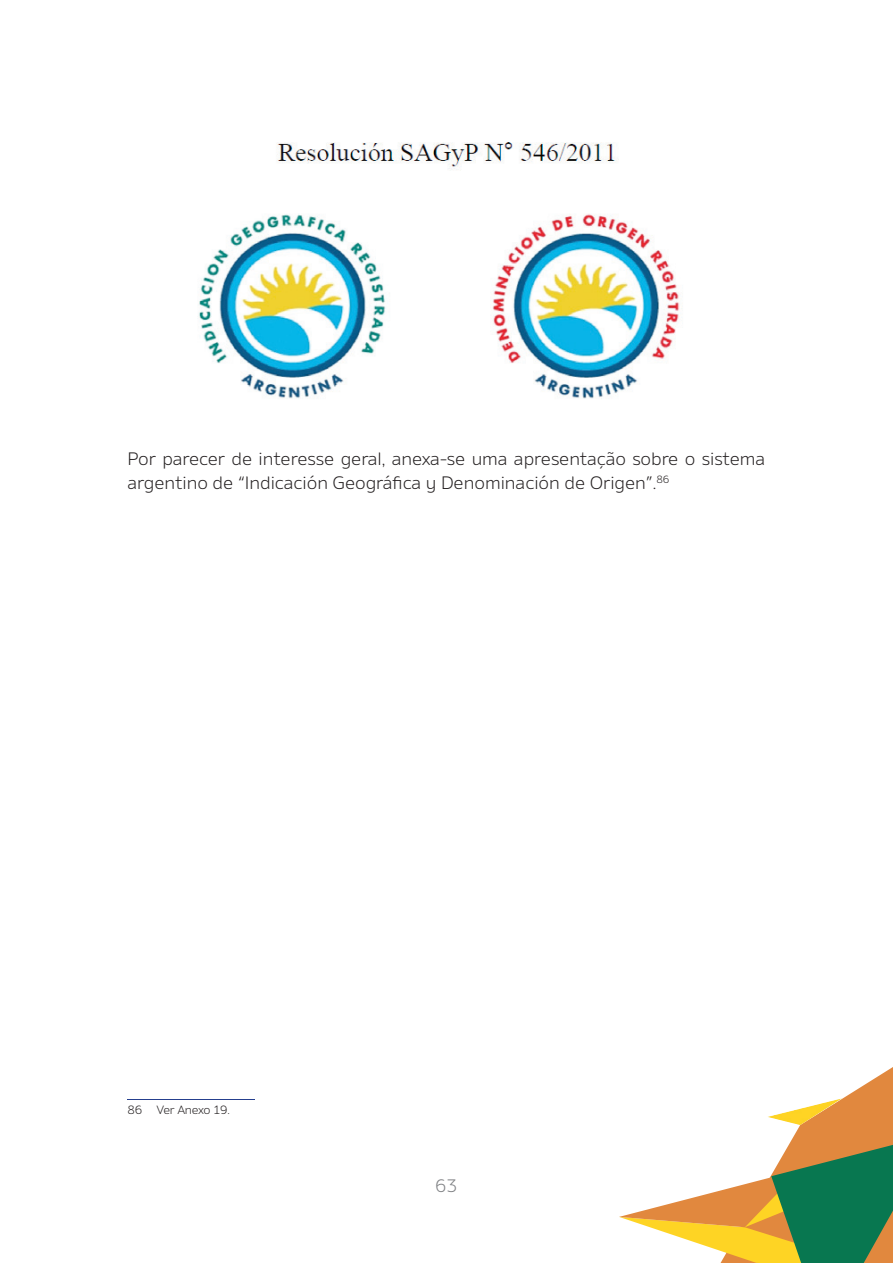
<style>
.page{position:relative;width:893px;height:1263px;background:#fff}
.page>*{position:absolute;margin:0;border:0;box-sizing:border-box;transform-origin:0 0}
.t1{font:18px/24px "Amino Regular 7";letter-spacing:-.005em;color:#231f20}
.t2{font:18px "Amino Regular 7";color:#808285}
.t3{font:12px "Amino Regular 7";letter-spacing:-.025em;color:#231f20}
</style>
<div class="page">
<svg style="left:619px;top:1067px;width:274px;height:196px"></svg>
<img style="left:767px;top:1098px;width:75px;height:27px">
<img style="left:199px;top:142px;width:481px;height:257px">
<hr style="left:128px;top:1099px;width:127px;height:1px;background:#253f8e">
<p class="t1" style="left:128px;top:446px;width:639px">Por parecer de interesse geral, anexa-se uma apresentação sobre o sistema argentino de “Indicación Geográfica y Denominación de Origen”.<sup>86</sup></p>
<p class="t3" style="left:128px;top:1103px;width:104px">86 Ver Anexo 19.</p>
<p class="t2" style="left:435px;top:1174px;width:24px">63</p>
</div>
